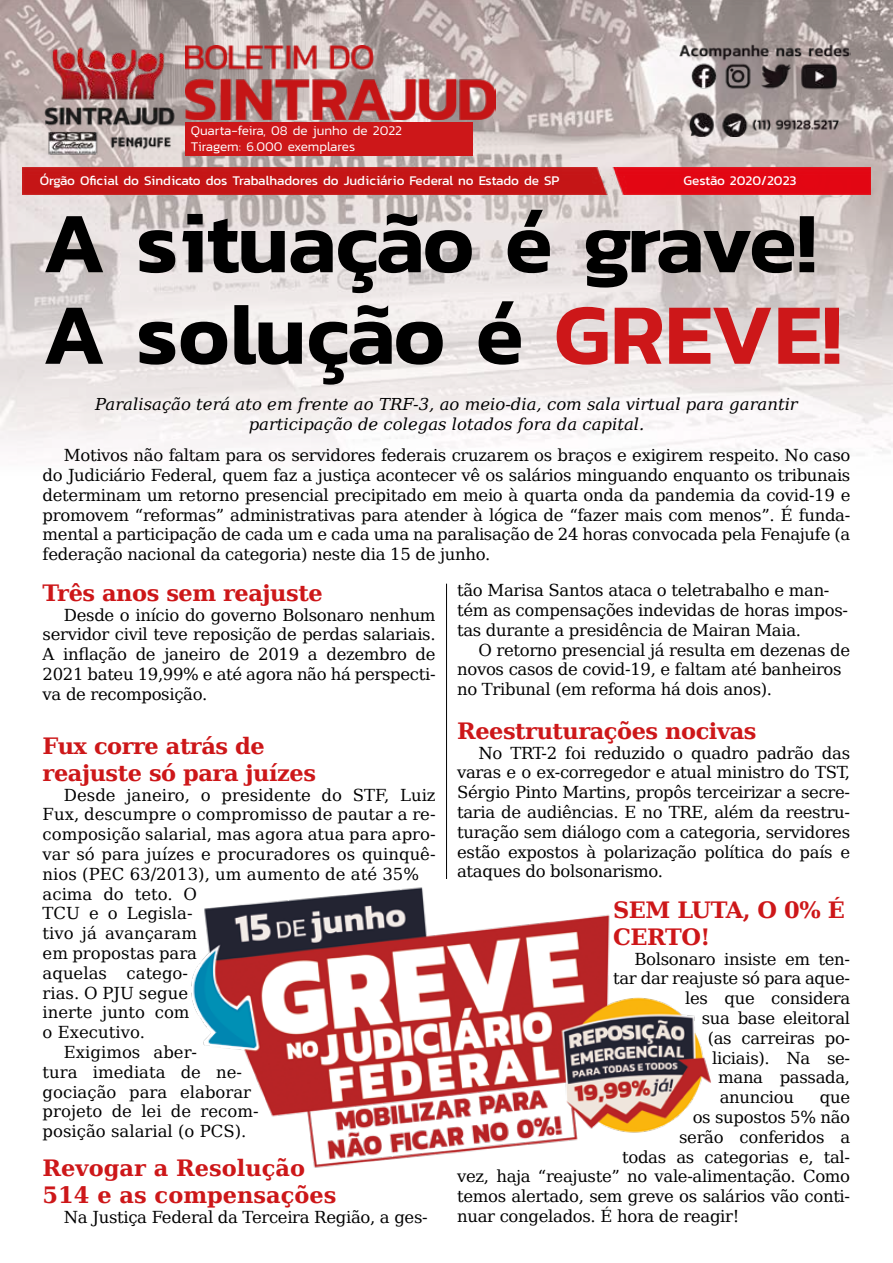
<style>
.page{position:relative;width:893px;height:1263px;background:#fff}
.page>*{position:absolute;margin:0;border:0;box-sizing:border-box;transform-origin:0 0}
.t1{font:600 87px/91.5px "Kanit";letter-spacing:-.025em;color:#000}
.t2{font:700 22.5px/27px "DejaVu Serif";letter-spacing:-.02em;color:#cd1719}
.t3{font:700 22.5px/27px "DejaVu Serif";color:#cd1719}
.t4{font:16.5px/19.8px "DejaVu Serif";letter-spacing:-.02em;color:#000;text-align:justify}
.t5{font:16.5px "DejaVu Serif";color:#000}
.t6{font:italic 16.5px/19.8px "DejaVu Serif";color:#000;text-align:center}
.t7{font:13.5px "Kanit";color:#fff}
.t8{font:300 13.5px/16.2px "Kanit";color:#fff}
.s1{color:#cd1719}
</style>
<div class="page">
<svg style="left:0;top:0;width:893px;height:457px"></svg>
<div style="left:185px;top:123px;width:287px;height:33px;background:#cd1719"></div>
<img style="left:22px;top:168px;width:849px;height:27px">
<img style="left:43px;top:44px;width:133px;height:112px">
<img style="left:677px;top:44px;width:173px;height:93px">
<img style="left:185px;top:45px;width:310px;height:75px">
<img style="left:191px;top:817px;width:520px;height:351px">
<hr style="left:446px;top:584px;width:1px;height:295px;background:#000">
<p class="t8" style="left:191px;top:122px;width:213px">Quarta-feira, 08 de junho de 2022<br>Tiragem: 6.000 exemplares</p>
<p class="t7" style="left:40px;top:171px;width:521px">Órgão Oficial do Sindicato dos Trabalhadores do Judiciário Federal no Estado de SP</p>
<p class="t7" style="left:683px;top:171px;width:115px">Gestão 2020/2023</p>
<h1 class="t1" style="left:43px;top:195px;width:801px">A situação é grave!<br>A solução é <span class="s1">GREVE!</span></h1>
<p class="t6" style="left:95px;top:394px;width:704px">Paralisação terá ato em frente ao TRF-3, ao meio-dia, com sala virtual para garantir participação de colegas lotados fora da capital.</p>
<p class="t4" style="left:43px;top:445px;width:809px;text-indent:21px">Motivos não faltam para os servidores federais cruzarem os braços e exigirem respeito. No caso do Judiciário Federal, quem faz a justiça acontecer vê os salários minguando enquanto os tribunais determinam um retorno presencial precipitado em meio à quarta onda da pandemia da covid-19 e promovem “reformas” administrativas para atender à lógica de “fazer mais com menos”. É funda&shy;mental a participação de cada um e cada uma na paralisação de 24 horas convocada pela Fenajufe (a federação nacional da categoria) neste dia 15 de junho.</p>
<h2 class="t2" style="left:43px;top:579px;width:281px">Três anos sem reajuste</h2>
<p class="t4" style="left:43px;top:604px;width:395px;text-indent:21px">Desde o início do governo Bolsonaro nenhum servidor civil teve reposição de perdas salariais.<br>A inflação de janeiro de 2019 a dezembro de 2021 bateu 19,99% e até agora não há perspecti&shy;va de recomposição.</p>
<h2 class="t2" style="left:43px;top:732px;width:275px">Fux corre atrás de reajuste só para juízes</h2>
<p class="t5" style="left:64px;top:782px;width:373px">Desde janeiro, o presidente do STF, Luiz</p>
<p class="t5" style="left:43px;top:802px;width:394px">Fux, descumpre o compromisso de pautar a re-</p>
<p class="t5" style="left:43px;top:822px;width:394px">composição salarial, mas agora atua para apro-</p>
<p class="t5" style="left:43px;top:842px;width:394px">var só para juízes e procuradores os quinquê-</p>
<p class="t5" style="left:43px;top:861px;width:378px">nios (PEC 63/2013), um aumento de até 35%</p>
<p class="t5" style="left:43px;top:881px;width:156px">acima do teto. O</p>
<p class="t5" style="left:43px;top:901px;width:152px">TCU e o Legisla-</p>
<p class="t5" style="left:43px;top:921px;width:156px">tivo já avançaram</p>
<p class="t5" style="left:43px;top:941px;width:156px">em propostas para</p>
<p class="t5" style="left:43px;top:960px;width:147px">aquelas catego-</p>
<p class="t5" style="left:43px;top:980px;width:147px">rias. O PJU segue</p>
<p class="t5" style="left:43px;top:1000px;width:148px">inerte junto com</p>
<p class="t5" style="left:43px;top:1020px;width:104px">o Executivo.</p>
<p class="t5" style="left:64px;top:1040px;width:135px">Exigimos aber-</p>
<p class="t5" style="left:43px;top:1059px;width:201px">tura imediata de ne-</p>
<p class="t5" style="left:43px;top:1079px;width:210px">gociação para elaborar</p>
<p class="t5" style="left:43px;top:1099px;width:217px">projeto de lei de recom-</p>
<p class="t5" style="left:43px;top:1119px;width:205px">posição salarial (o PCS).</p>
<h2 class="t3" style="left:43px;top:1154px;width:295px">Revogar a Resolução<br>514 e as compensações</h2>
<p class="t4" style="left:64px;top:1207px;width:365px">Na Justiça Federal da Terceira Região, a ges-</p>
<p class="t4" style="left:457px;top:580px;width:393px;text-align:left">tão Marisa Santos ataca o teletrabalho e man&shy;tém as compensações indevidas de horas impos&shy;tas durante a presidência de Mairan Maia.</p>
<p class="t4" style="left:457px;top:639px;width:394px;text-align:left;text-indent:21px">O retorno presencial já resulta em dezenas de novos casos de covid-19, e faltam até banheiros no Tribunal (em reforma há dois anos).</p>
<h2 class="t2" style="left:457px;top:717px;width:301px">Reestruturações nocivas</h2>
<p class="t4" style="left:457px;top:742px;width:395px;text-indent:21px">No TRT-2 foi reduzido o quadro padrão das varas e o ex-corregedor e atual ministro do TST, Sérgio Pinto Martins, propôs terceirizar a secre&shy;taria de audiências. E no TRE, além da reestru&shy;turação sem diálogo com a categoria, servidores estão expostos à polarização política do país e ataques do bolsonarismo.</p>
<h2 class="t2" style="left:613px;top:896px;width:233px">SEM LUTA, O 0% É<br>CERTO!</h2>
<p class="t4" style="left:634px;top:948px;width:217px">Bolsonaro insiste em ten-</p>
<p class="t4" style="left:613px;top:968px;width:238px">tar dar reajuste só para aque-</p>
<p class="t4" style="left:685px;top:988px;width:166px">les que considera</p>
<p class="t4" style="left:702px;top:1008px;width:150px">sua base eleitoral</p>
<p class="t4" style="left:708px;top:1028px;width:144px">(as carreiras po-</p>
<p class="t4" style="left:712px;top:1047px;width:140px">liciais). Na se-</p>
<p class="t4" style="left:718px;top:1067px;width:133px">mana passada,</p>
<p class="t4" style="left:720px;top:1087px;width:76px">anunciou</p>
<p class="t4" style="left:820px;top:1087px;width:32px">que</p>
<p class="t4" style="left:693px;top:1107px;width:159px">os supostos 5% não</p>
<p class="t4" style="left:679px;top:1127px;width:172px">serão conferidos a</p>
<p class="t4" style="left:622px;top:1146px;width:229px">todas as categorias e, tal-</p>
<p class="t4" style="left:457px;top:1166px;width:394px">vez, haja “reajuste” no vale-alimentação. Como</p>
<p class="t4" style="left:457px;top:1186px;width:394px">temos alertado, sem greve os salários vão conti-</p>
<p class="t4" style="left:457px;top:1206px;width:284px">nuar congelados. É hora de reagir!</p>
</div>
